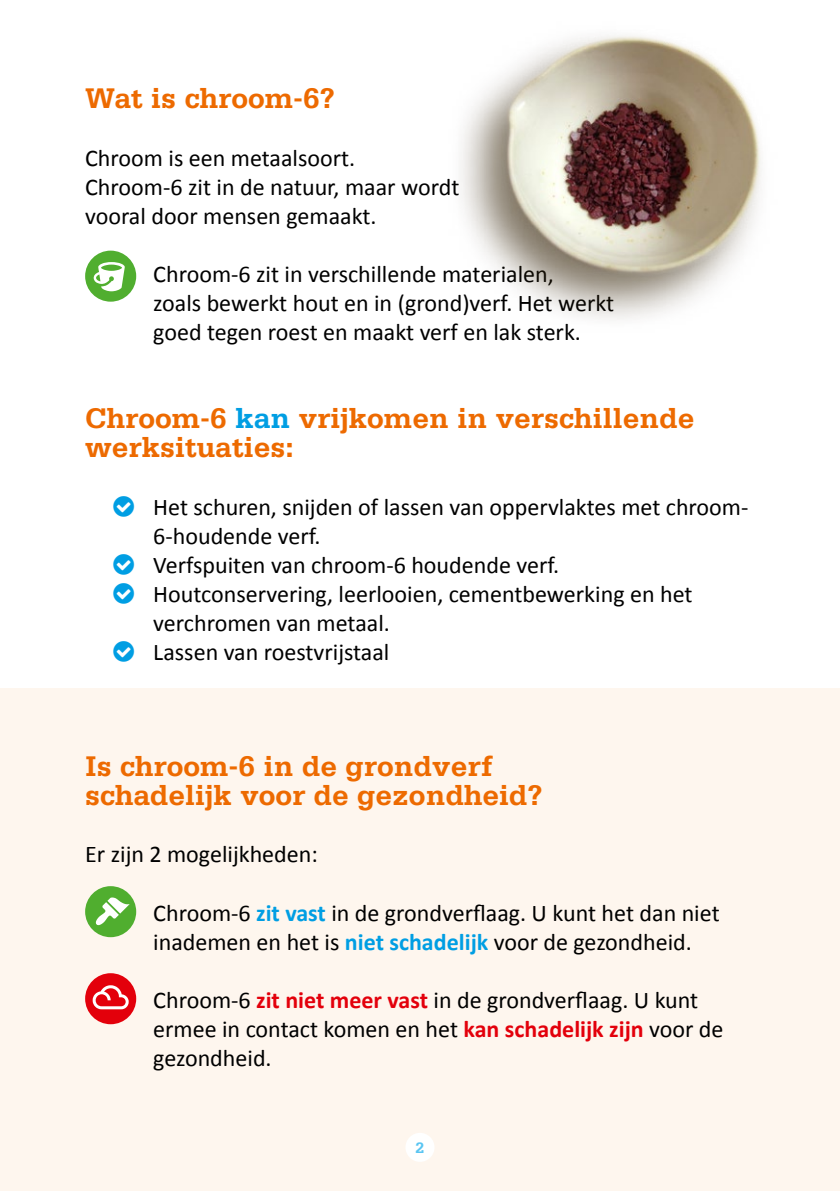
<style>
.page{position:relative;width:840px;height:1191px;background:#fff}
.page>*{position:absolute;margin:0;border:0;box-sizing:border-box;transform-origin:0 0}
.t1{font:700 30px/29px "Serifa Std";color:#ed6a00}
.t2{font:24px/29px "Calibri";color:#000}
.t3{font:700 16px "Serifa Std";color:#5ac5f2}
.s1{color:#009ee3}
.s2{font-weight:700;color:#009ee3}
.s3{font-weight:700;color:#e3000b}
</style>
<div class="page">
<div style="left:0;top:688px;width:839px;height:503px;background:#fef6ee"></div>
<div style="left:405px;top:1132px;width:29px;height:29px;background:#fff;border-radius:50%"></div>
<img style="left:460px;top:35px;width:301px;height:285px">
<div style="left:85px;top:973px;width:51px;height:51px;background:#e3000b;border-radius:50%"></div>
<svg style="left:93px;top:985px;width:36px;height:24px"></svg>
<div style="left:85px;top:886px;width:51px;height:51px;background:#50ae2f;border-radius:50%"></div>
<svg style="left:96px;top:897px;width:34px;height:28px"></svg>
<div style="left:85px;top:251px;width:51px;height:51px;background:#50ae2f;border-radius:50%"></div>
<svg style="left:93px;top:262px;width:32px;height:29px"></svg>
<p class="t1" style="left:85px;top:84px;width:251px">Wat is chroom-6?</p>
<p class="t2" style="left:85px;top:144px;width:375px">Chroom is een metaalsoort.<br>Chroom-6 zit in de natuur, maar wordt vooral door mensen gemaakt.</p>
<p class="t2" style="left:153px;top:260px;width:462px">Chroom-6 zit in verschillende materialen,<br>zoals bewerkt hout en in (grond)verf. Het werkt goed tegen roest en maakt verf en lak sterk.</p>
<p class="t1" style="left:85px;top:403px;width:610px">Chroom-6 <span class="s1">kan</span> vrijkomen in verschillende werksituaties:</p>
<p class="t2" style="left:153px;top:492px;width:596px">Het schuren, snijden of lassen van oppervlaktes met chroom-6-houdende verf.<br>Verfspuiten van chroom-6 houdende verf.<br>Houtconservering, leerlooien, cementbewerking en het verchromen van metaal.<br>Lassen van roestvrijstaal</p>
<p class="t1" style="left:85px;top:751px;width:458px">Is chroom-6 in de grondverf schadelijk voor de gezondheid?</p>
<p class="t2" style="left:85px;top:840px;width:234px">Er zijn 2 mogelijkheden:</p>
<p class="t2" style="left:153px;top:898px;width:567px">Chroom-6 <span class="s2">zit vast</span> in de grondverflaag. U kunt het dan niet inademen en het is <span class="s2">niet schadelijk</span> voor de gezondheid.</p>
<p class="t2" style="left:153px;top:985px;width:571px">Chroom-6 <span class="s3">zit niet meer vast</span> in de grondverflaag. U kunt ermee in contact komen en het <span class="s3">kan schadelijk zijn</span> voor de gezondheid.</p>
<p class="t3" style="left:415px;top:1138px;width:10px">2</p>
</div>
